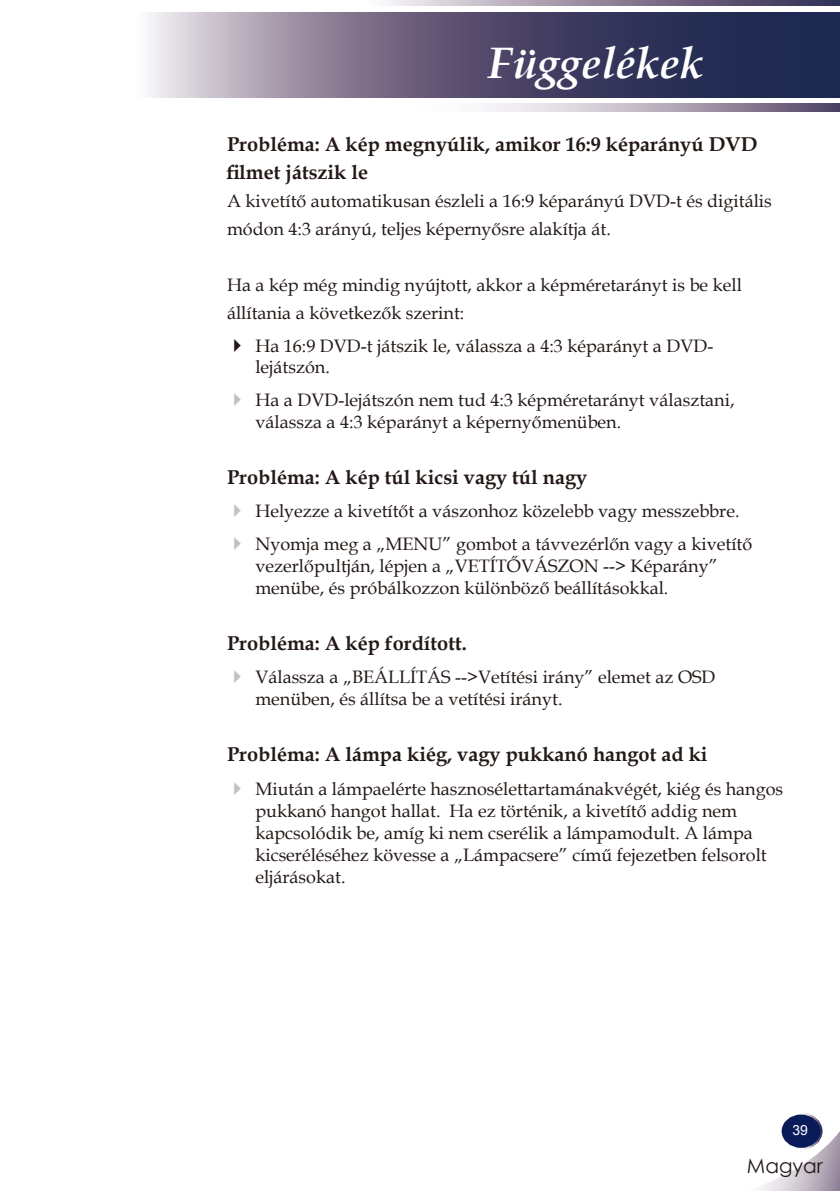
<style>
.page{position:relative;width:840px;height:1191px;background:#fff}
.page>*{position:absolute;margin:0;border:0;box-sizing:border-box;transform-origin:0 0}
.t1{font:italic 700 44px "Book Antiqua";color:#fff}
.t2{font:700 20px/28px "Book Antiqua";color:#231916}
.t3{font:20px "Century Gothic";color:#231916}
.t4{font:18px/22px "Book Antiqua";color:#231916}
.t5{font:14px "Arial";color:#fff}
</style>
<div class="page">
<svg style="left:759px;top:1115px;width:80px;height:76px"></svg>
<div style="left:780px;top:1113px;width:41px;height:35px;background:#0a1b5a;border-radius:50%"></div>
<div style="left:779px;top:1112px;width:43px;height:37px;border:2px solid #fff;border-radius:50%"></div>
<svg style="left:385px;top:0;width:454px;height:6px;background:#8f869b"></svg>
<svg style="left:149px;top:13px;width:690px;height:85px;background:#635f7c"></svg>
<svg style="left:486px;top:104px;width:353px;height:7px;background:#afa6b5"></svg>
<h1 class="t1" style="left:488px;top:32px;width:217px">Függelékek</h1>
<p class="t2" style="left:227px;top:130px;width:531px">Probléma: A kép megnyúlik, amikor 16:9 képarányú DVD filmet játszik le</p>
<p class="t4" style="left:227px;top:186px;width:546px;line-height:28px">A kivetítő automatikusan észleli a 16:9 képarányú DVD-t és digitális módon 4:3 arányú, teljes képernyősre alakítja át.</p>
<p class="t4" style="left:227px;top:270px;width:516px;line-height:28px">Ha a kép még mindig nyújtott, akkor a képméretarányt is be kell állítania a következők szerint:</p>
<p class="t4" style="left:255px;top:334px;width:459px">Ha 16:9 DVD-t játszik le, válassza a 4:3 képarányt a DVD&shy;lejátszón.</p>
<p class="t4" style="left:255px;top:389px;width:480px">Ha a DVD-lejátszón nem tud 4:3 képméretarányt választani, válassza a 4:3 képarányt a képernyőmenüben.</p>
<p class="t2" style="left:227px;top:463px;width:361px">Probléma: A kép túl kicsi vagy túl nagy</p>
<p class="t4" style="left:255px;top:493px;width:498px;line-height:33.4px">Helyezze a kivetítőt a vászonhoz közelebb vagy messzebbre.<br>Nyomja meg a „MENU” gombot a távvezérlőn vagy a kivetítő</p>
<p class="t4" style="left:255px;top:555px;width:463px">vezerlőpultján, lépjen a „VETÍTŐVÁSZON --&gt; Képarány” menübe, és próbálkozzon különböző beállításokkal.</p>
<p class="t2" style="left:227px;top:629px;width:241px">Probléma: A kép fordított.</p>
<p class="t4" style="left:255px;top:665px;width:461px">Válassza a „BEÁLLÍTÁS --&gt;Vetítési irány” elemet az OSD menüben, és állítsa be a vetítési irányt.</p>
<p class="t2" style="left:227px;top:740px;width:482px">Probléma: A lámpa kiég, vagy pukkanó hangot ad ki</p>
<p class="t4" style="left:255px;top:777px;width:529px">Miután a lámpaelérte hasznosélettartamánakvégét, kiég és hangos pukkanó hangot hallat. Ha ez történik, a kivetítő addig nem kapcsolódik be, amíg ki nem cserélik a lámpamodult. A lámpa kicseréléséhez kövesse a „Lámpacsere” című fejezetben felsorolt eljárásokat.</p>
<p class="t5" style="left:792px;top:1120px;width:17px">39</p>
<p class="t3" style="left:746px;top:1151px;width:77px">Magyar</p>
</div>
